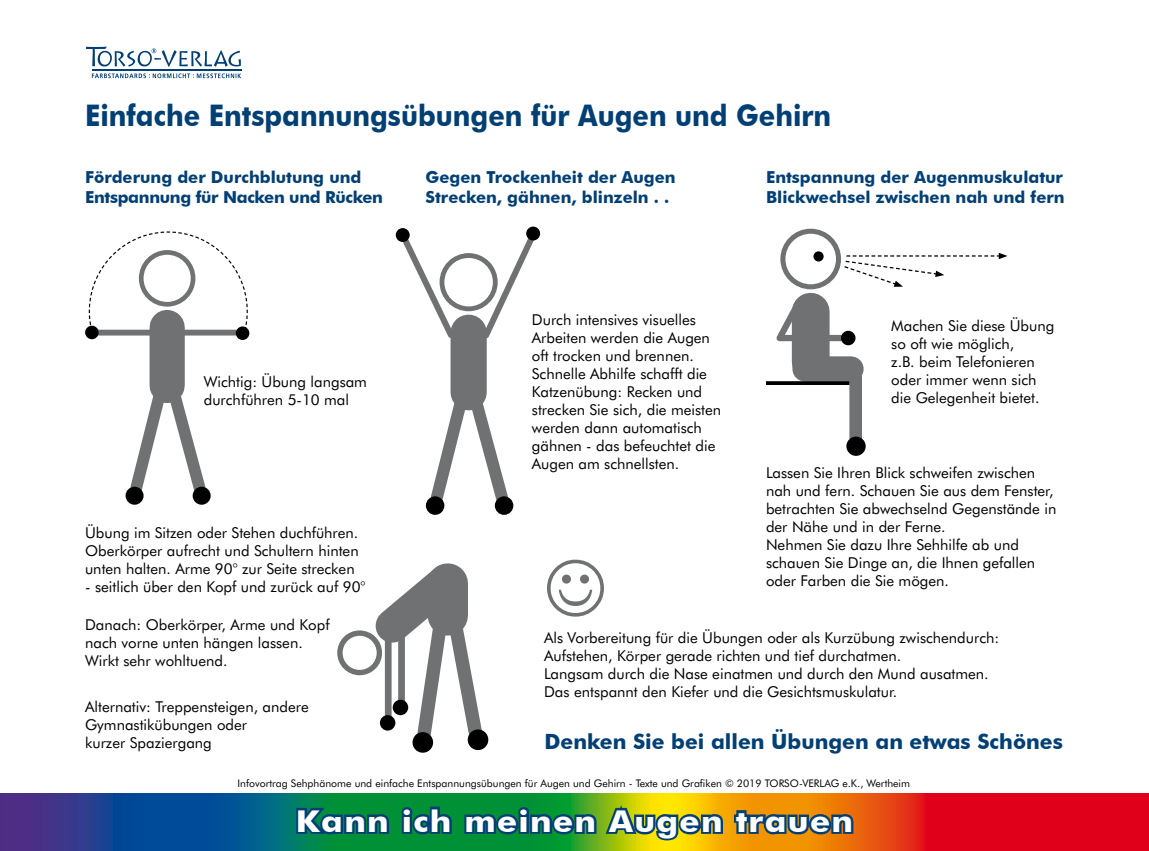
<style>
.page{position:relative;width:1149px;height:851px;background:#fff}
.page>*{position:absolute;margin:0;border:0;box-sizing:border-box;transform-origin:0 0}
.t1{font:700 30px "Futura BT";letter-spacing:.04em;color:#fff;scale:1.1 1}
.t2{font:700 29.7px "Futura BT";color:#003f74;scale:.91 1}
.t3{font:700 21px "Futura BT";color:#003f74}
.t4{font:700 16.5px/19.8px "Futura BT";color:#003f74}
.t5{font:700 16.5px/19.8px "Futura BT";letter-spacing:-.02em;color:#003f74}
.t6{font:15px/18px "Futura BT";color:#000}
.t7{font:10.5px "Futura BT";color:#000}
</style>
<div class="page">
<img style="left:0;top:793px;width:1148px;height:57px">
<svg style="left:294px;top:805px;width:97px;height:32px;background:#00635b"></svg>
<svg style="left:397px;top:803px;width:57px;height:34px;background:#006755"></svg>
<svg style="left:462px;top:796px;width:263px;height:47px;background:#49893a"></svg>
<svg style="left:731px;top:807px;width:124px;height:34px;background:#7f6836"></svg>
<svg style="left:92px;top:73px;width:149px;height:5px"></svg>
<hr style="left:92px;top:69px;width:149px;height:1px;background:#003f74">
<svg style="left:86px;top:47px;width:155px;height:20px"></svg>
<svg style="left:88px;top:231px;width:160px;height:271px"></svg>
<div style="left:98px;top:329px;width:137px;height:6px;background:#707173"></div>
<div style="left:236px;top:326px;width:13px;height:14px;background:#000;border-radius:50%"></div>
<div style="left:193px;top:486px;width:17px;height:18px;background:#000;border-radius:50%"></div>
<div style="left:125px;top:486px;width:18px;height:18px;background:#000;border-radius:50%"></div>
<div style="left:85px;top:325px;width:14px;height:14px;background:#000;border-radius:50%"></div>
<div style="left:149px;top:327px;width:36px;height:58px;background:#707173"></div>
<div style="left:139px;top:250px;width:56px;height:56px;border:5px solid #707173;border-radius:50%"></div>
<svg style="left:776px;top:294px;width:30px;height:48px"></svg>
<div style="left:813px;top:251px;width:10px;height:10px;background:#000;border-radius:50%"></div>
<div style="left:791px;top:311px;width:38px;height:51px;background:#707173"></div>
<div style="left:780px;top:229px;width:60px;height:60px;border:5px solid #707173;border-radius:50%"></div>
<div style="left:780px;top:335px;width:61px;height:6px;background:#707173"></div>
<div style="left:804px;top:356px;width:46px;height:25px;background:#707173"></div>
<div style="left:849px;top:376px;width:12px;height:64px;background:#707173"></div>
<svg style="left:844px;top:253px;width:163px;height:34px"></svg>
<svg style="left:766px;top:381px;width:83px;height:4px"></svg>
<div style="left:840px;top:331px;width:15px;height:14px;background:#000;border-radius:50%"></div>
<div style="left:846px;top:436px;width:19px;height:20px;background:#000;border-radius:50%"></div>
<div style="left:467px;top:729px;width:21px;height:21px;background:#000;border-radius:50%"></div>
<div style="left:412px;top:732px;width:21px;height:20px;background:#000;border-radius:50%"></div>
<div style="left:337px;top:630px;width:45px;height:45px;border:5px solid #707173;border-radius:50%"></div>
<svg style="left:345px;top:563px;width:144px;height:185px"></svg>
<div style="left:392px;top:699px;width:16px;height:16px;background:#000;border-radius:50%"></div>
<div style="left:380px;top:715px;width:15px;height:15px;background:#000;border-radius:50%"></div>
<svg style="left:425px;top:380px;width:89px;height:132px"></svg>
<div style="left:494px;top:496px;width:19px;height:18px;background:#000;border-radius:50%"></div>
<div style="left:426px;top:496px;width:18px;height:18px;background:#000;border-radius:50%"></div>
<div style="left:450px;top:332px;width:36px;height:60px;background:#707173"></div>
<div style="left:439px;top:253px;width:58px;height:58px;border:5px solid #707173;border-radius:50%"></div>
<svg style="left:403px;top:233px;width:56px;height:110px"></svg>
<svg style="left:478px;top:236px;width:61px;height:107px"></svg>
<div style="left:395px;top:228px;width:14px;height:14px;background:#000;border-radius:50%"></div>
<div style="left:526px;top:226px;width:14px;height:14px;background:#000;border-radius:50%"></div>
<h2 class="t2" style="left:85px;top:97px;width:821px">Einfache Entspannungsübungen für Augen und Gehirn</h2>
<p class="t4" style="left:765px;top:167px;width:300px">Entspannung der Augenmuskulatur<br>Blickwechsel zwischen nah und fern</p>
<p class="t5" style="left:85px;top:167px;width:299px">Förderung der Durchblutung und<br>Entspannung für Nacken und Rücken</p>
<p class="t4" style="left:425px;top:167px;width:251px">Gegen Trockenheit der Augen<br>Strecken, gähnen, blinzeln . .</p>
<p class="t6" style="left:204px;top:373px;width:165px">Wichtig: Übung langsam durchführen 5-10 mal</p>
<p class="t6" style="left:85px;top:523px;width:275px;text-align:justify">Übung im Sitzen oder Stehen duchführen.<br>Oberkörper aufrecht und Schultern hinten unten halten. Arme 90° zur Seite strecken</p>
<p class="t6" style="left:85px;top:577px;width:282px">- seitlich über den Kopf und zurück auf 90°</p>
<p class="t6" style="left:85px;top:615px;width:246px">Danach: Oberkörper, Arme und Kopf nach vorne unten hängen lassen.<br>Wirkt sehr wohltuend.</p>
<p class="t6" style="left:85px;top:697px;width:225px">Alternativ: Treppensteigen, andere<br>Gymnastikübungen oder<br>kurzer Spaziergang</p>
<p class="t6" style="left:531px;top:311px;width:191px">Durch intensives visuelles<br>Arbeiten werden die Augen oft trocken und brennen.<br>Schnelle Abhilfe schafft die<br>Katzenübung: Recken und strecken Sie sich, die meisten werden dann automatisch gähnen - das befeuchtet die<br>Augen am schnellsten.</p>
<p class="t6" style="left:891px;top:316px;width:164px">Machen Sie diese Übung so oft wie möglich,<br>z.B. beim Telefonieren oder immer wenn sich die Gelegenheit bietet.</p>
<p class="t6" style="left:765px;top:463px;width:292px">Lassen Sie Ihren Blick schweifen zwischen nah und fern. Schauen Sie aus dem Fenster, betrachten Sie abwechselnd Gegenstände in der Nähe und in der Ferne.<br>Nehmen Sie dazu Ihre Sehhilfe ab und schauen Sie Dinge an, die Ihnen gefallen oder Farben die Sie mögen.</p>
<p class="t6" style="left:544px;top:628px;width:456px">Als Vorbereitung für die Übungen oder als Kurzübung zwischendurch:<br>Aufstehen, Körper gerade richten und tief durchatmen.<br>Langsam durch die Nase einatmen und durch den Mund ausatmen.<br>Das entspannt den Kiefer und die Gesichtsmuskulatur.</p>
<h3 class="t3" style="left:544px;top:728px;width:519px">Denken Sie bei allen Übungen an etwas Schönes</h3>
<p class="t7" style="left:237px;top:776px;width:674px">Infovortrag Sehphänome und einfache Entspannungsübungen für Augen und Gehirn - Texte und Grafiken © 2019 TORSO-VERLAG e.K., Wertheim</p>
<h1 class="t1" style="left:296px;top:802px;width:508px">Kann ich meinen Augen trauen</h1>
</div>
